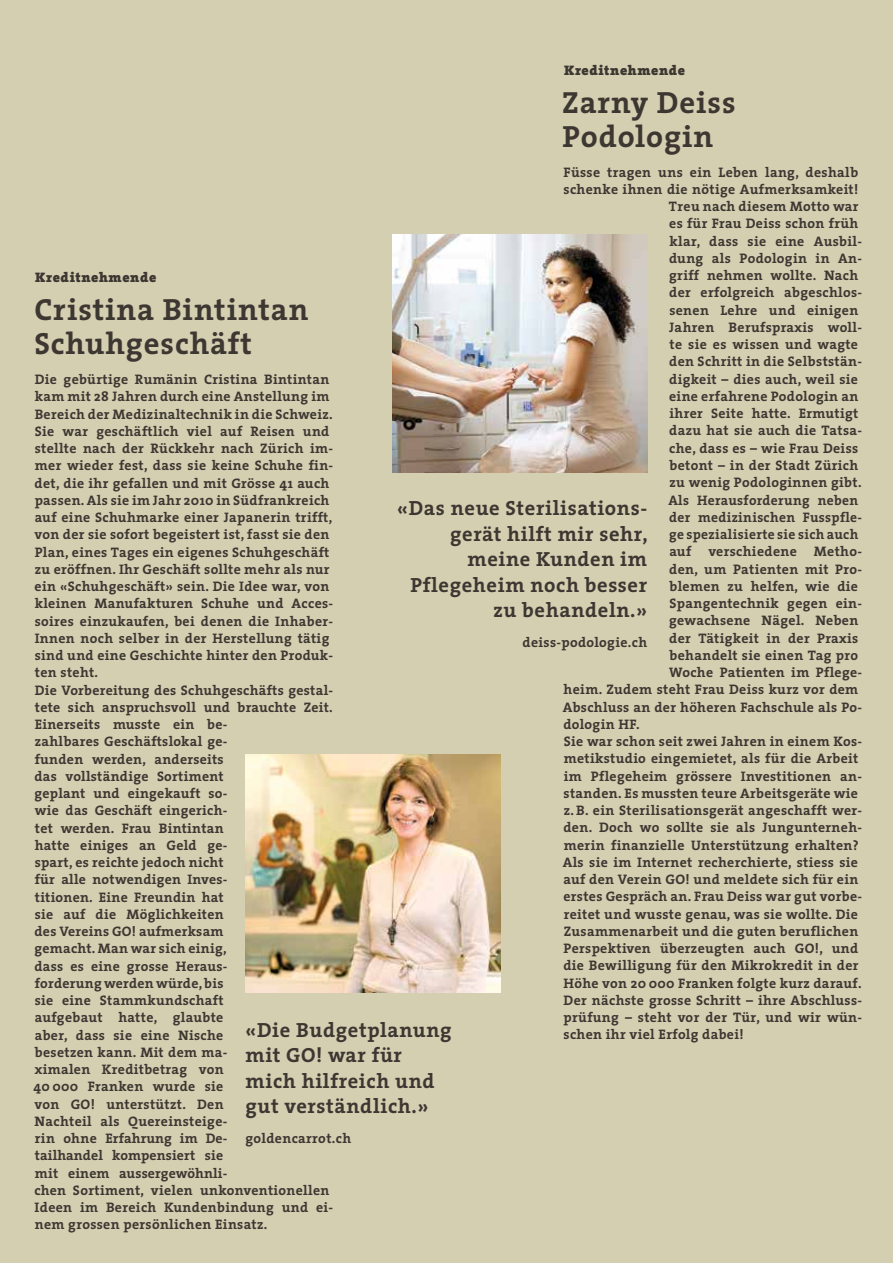
<style>
.page{position:relative;width:893px;height:1263px;background:#d4cfb1}
.page>*{position:absolute;margin:0;border:0;box-sizing:border-box;transform-origin:0 0}
.t1{font:700 30.75px/33.8px "The Serif";letter-spacing:.03em;color:#3d3732}
.t2{font:700 20.55px/25.5px "The Serif";letter-spacing:.03em;color:#3d3732}
.t3{font:700 13.8px/17.2px "The Serif";letter-spacing:.025em;color:#3d3732}
.t4{font:900 13.8px "The Serif B W9";letter-spacing:.045em;color:#3d3732}
</style>
<div class="page">
<img style="left:246px;top:754px;width:255px;height:239px">
<img style="left:392px;top:235px;width:255px;height:238px">
<p class="t4" style="left:564px;top:61px;width:123px">Kreditnehmende</p>
<h1 class="t1" style="left:562px;top:85px;width:175px">Zarny Deiss<br>Podologin</h1>
<p class="t3" style="left:564px;top:163px;width:296px">Füsse tragen uns ein Leben lang, deshalb</p>
<p class="t3" style="left:564px;top:180px;width:296px">schenke ihnen die nötige Aufmerksamkeit!</p>
<p class="t3" style="left:669px;top:198px;width:191px">Treu nach diesem Motto war</p>
<p class="t3" style="left:669px;top:215px;width:191px">es für Frau Deiss schon früh</p>
<p class="t3" style="left:669px;top:232px;width:194px">klar, dass sie eine Ausbil-</p>
<p class="t3" style="left:669px;top:249px;width:194px">dung als Podologin in An-</p>
<p class="t3" style="left:669px;top:267px;width:191px">griff nehmen wollte. Nach</p>
<p class="t3" style="left:669px;top:284px;width:194px">der erfolgreich abgeschlos-</p>
<p class="t3" style="left:669px;top:301px;width:190px">senen Lehre und einigen</p>
<p class="t3" style="left:669px;top:318px;width:194px">Jahren Berufspraxis woll-</p>
<p class="t3" style="left:670px;top:336px;width:190px">te sie es wissen und wagte</p>
<p class="t3" style="left:669px;top:353px;width:194px">den Schritt in die Selbststän-</p>
<p class="t3" style="left:669px;top:370px;width:190px">digkeit – dies auch, weil sie</p>
<p class="t3" style="left:669px;top:387px;width:191px">eine erfahrene Podologin an</p>
<p class="t3" style="left:669px;top:405px;width:190px">ihrer Seite hatte. Ermutigt</p>
<p class="t3" style="left:669px;top:422px;width:194px">dazu hat sie auch die Tatsa-</p>
<p class="t3" style="left:669px;top:439px;width:191px">che, dass es – wie Frau Deiss</p>
<p class="t3" style="left:670px;top:456px;width:190px">betont – in der Stadt Zürich</p>
<p class="t3" style="left:669px;top:474px;width:194px">zu wenig Podologinnen gibt.</p>
<p class="t3" style="left:668px;top:491px;width:191px">Als Herausforderung neben</p>
<p class="t3" style="left:669px;top:508px;width:194px">der medizinischen Fusspfle-</p>
<p class="t3" style="left:669px;top:525px;width:191px">ge spezialisierte sie sich auch</p>
<p class="t3" style="left:669px;top:543px;width:194px">auf verschiedene Metho-</p>
<p class="t3" style="left:669px;top:560px;width:194px">den, um Patienten mit Pro-</p>
<p class="t3" style="left:670px;top:577px;width:190px">blemen zu helfen, wie die</p>
<p class="t3" style="left:669px;top:594px;width:194px">Spangentechnik gegen ein-</p>
<p class="t3" style="left:669px;top:612px;width:191px">gewachsene Nägel. Neben</p>
<p class="t3" style="left:669px;top:629px;width:191px">der Tätigkeit in der Praxis</p>
<p class="t3" style="left:670px;top:646px;width:190px">behandelt sie einen Tag pro</p>
<p class="t3" style="left:669px;top:663px;width:195px">Woche Patienten im Pflege-</p>
<p class="t3" style="left:564px;top:681px;width:296px">heim. Zudem steht Frau Deiss kurz vor dem</p>
<p class="t3" style="left:563px;top:698px;width:301px">Abschluss an der höheren Fachschule als Po-</p>
<p class="t3" style="left:563px;top:715px;width:78px">dologin HF.</p>
<p class="t3" style="left:564px;top:732px;width:300px">Sie war schon seit zwei Jahren in einem Kos-</p>
<p class="t3" style="left:564px;top:750px;width:296px">metikstudio eingemietet, als für die Arbeit</p>
<p class="t3" style="left:564px;top:767px;width:300px">im Pflegeheim grössere Investitionen an-</p>
<p class="t3" style="left:564px;top:784px;width:296px">standen. Es mussten teure Arbeitsgeräte wie</p>
<p class="t3" style="left:564px;top:801px;width:300px">z.B. ein Sterilisationsgerät angeschafft wer-</p>
<p class="t3" style="left:563px;top:819px;width:300px">den. Doch wo sollte sie als Jungunterneh-</p>
<p class="t3" style="left:564px;top:836px;width:297px">merin finanzielle Unterstützung erhalten?</p>
<p class="t3" style="left:563px;top:853px;width:297px">Als sie im Internet recherchierte, stiess sie</p>
<p class="t3" style="left:564px;top:870px;width:296px">auf den Verein GO! und meldete sich für ein</p>
<p class="t3" style="left:563px;top:888px;width:300px">erstes Gespräch an. Frau Deiss war gut vorbe-</p>
<p class="t3" style="left:564px;top:905px;width:296px">reitet und wusste genau, was sie wollte. Die</p>
<p class="t3" style="left:564px;top:922px;width:296px">Zusammenarbeit und die guten beruflichen</p>
<p class="t3" style="left:564px;top:939px;width:296px">Perspektiven überzeugten auch GO!, und</p>
<p class="t3" style="left:563px;top:956px;width:297px">die Bewilligung für den Mikrokredit in der</p>
<p class="t3" style="left:564px;top:974px;width:300px">Höhe von 20 000 Franken folgte kurz darauf.</p>
<p class="t3" style="left:564px;top:991px;width:300px">Der nächste grosse Schritt – ihre Abschluss-</p>
<p class="t3" style="left:564px;top:1008px;width:300px">prüfung – steht vor der Tür, und wir wün-</p>
<p class="t4" style="left:35px;top:268px;width:123px">Kreditnehmende</p>
<h1 class="t1" style="left:34px;top:292px;width:276px">Cristina Bintintan<br>Schuhgeschäft</h1>
<p class="t3" style="left:33px;top:371px;width:301px">Die gebürtige Rumänin Cristina Bintintan kam mit 28 Jahren durch eine Anstellung im Bereich der Medizinaltechnik in die Schweiz.<br>Sie war geschäftlich viel auf Reisen und stellte nach der Rückkehr nach Zürich im&shy;mer wieder fest, dass sie keine Schuhe fin&shy;det, die ihr gefallen und mit Grösse 41 auch passen. Als sie im Jahr 2010 in Südfrankreich auf eine Schuhmarke einer Japanerin trifft, von der sie sofort begeistert ist, fasst sie den Plan, eines Tages ein eigenes Schuhgeschäft zu eröffnen. Ihr Geschäft sollte mehr als nur ein «Schuhgeschäft» sein. Die Idee war, von kleinen Manufakturen Schuhe und Acces&shy;soires einzukaufen, bei denen die Inhaber-Innen noch selber in der Herstellung tätig sind und eine Geschichte hinter den Produk&shy;ten steht.<br>Die Vorbereitung des Schuhgeschäfts gestal&shy;tete sich anspruchsvoll und brauchte Zeit.<br>Einerseits musste ein be-<br>zahlbares Geschäftslokal ge-<br>funden werden, anderseits<br>das vollständige Sortiment<br>geplant und eingekauft so-<br>wie das Geschäft eingerich-<br>tet werden. Frau Bintintan<br>hatte einiges an Geld ge-<br>spart, es reichte jedoch nicht<br>für alle notwendigen Inves-<br>titionen. Eine Freundin hat<br>sie auf die Möglichkeiten<br>des Vereins GO! aufmerksam<br>gemacht. Man war sich einig,<br>dass es eine grosse Heraus-<br>forderung werden würde, bis<br>sie eine Stammkundschaft<br>aufgebaut hatte, glaubte<br>aber, dass sie eine Nische<br>besetzen kann. Mit dem ma-<br>ximalen Kreditbetrag von<br>40 000 Franken wurde sie<br>von GO! unterstützt. Den<br>Nachteil als Quereinsteige-<br>rin ohne Erfahrung im De-<br>tailhandel kompensiert sie<br>mit einem aussergewöhnli-<br>chen Sortiment, vielen unkonventionellen Ideen im Bereich Kundenbindung und ei&shy;nem grossen persönlichen Einsatz.</p>
<h2 class="t2" style="left:397px;top:495px;width:252px;text-align:right">«Das neue Sterilisations&shy;gerät hilft mir sehr, meine Kunden im<br>Pflegeheim noch besser zu behandeln.»</h2>
<p class="t3" style="left:522px;top:634px;width:126px">deiss-podologie.ch</p>
<h2 class="t2" style="left:246px;top:1016px;width:208px">«Die Budgetplanung</h2>
<p class="t3" style="left:564px;top:1025px;width:182px">schen ihr viel Erfolg dabei!</p>
<h2 class="t2" style="left:246px;top:1042px;width:191px">mit GO! war für mich hilfreich und gut verständlich.»</h2>
<p class="t3" style="left:246px;top:1129px;width:107px">goldencarrot.ch</p>
</div>
